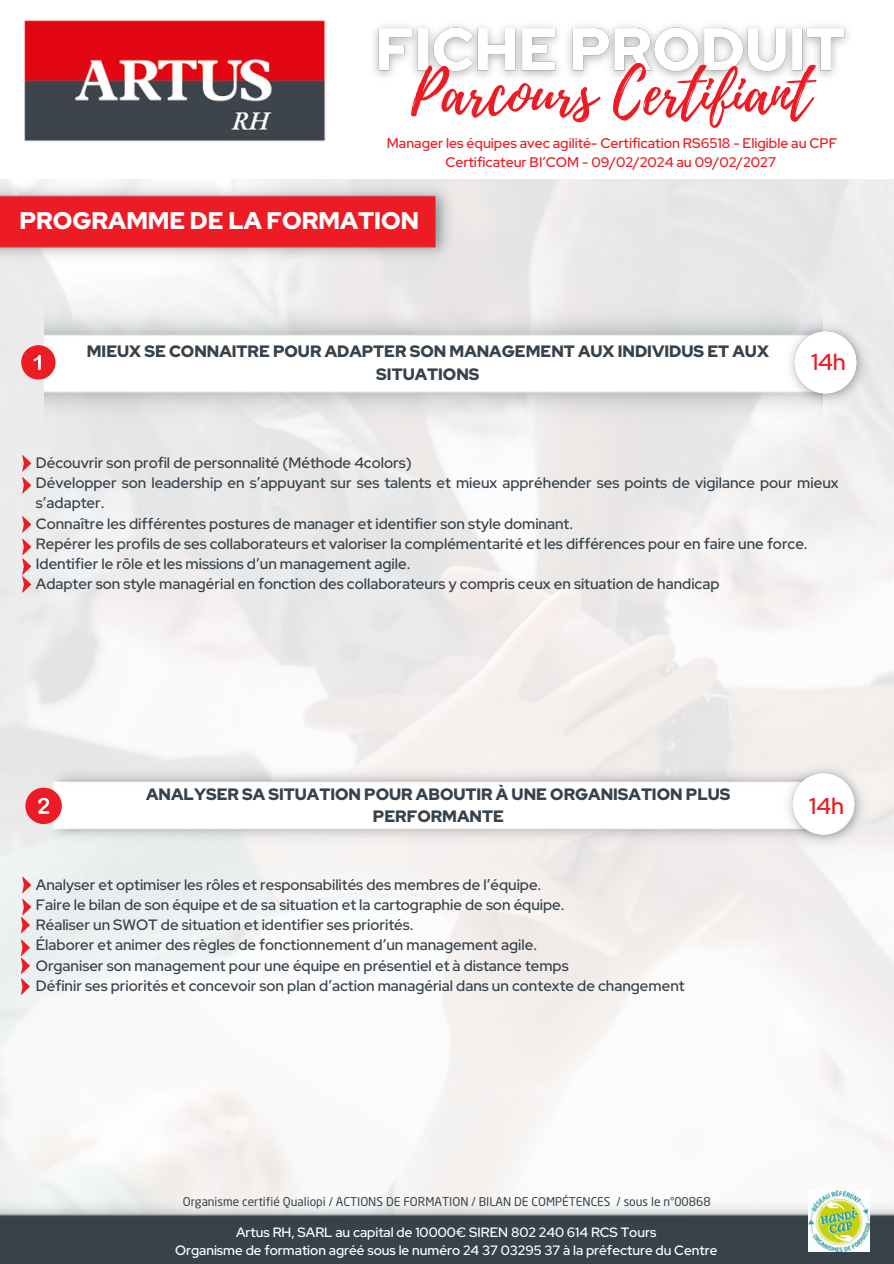
<style>
.page{position:relative;width:894px;height:1264px;background:#fff}
.page>*{position:absolute;margin:0;border:0;box-sizing:border-box;transform-origin:0 0}
.t1{font:60.6px "Playlist Script";color:#ed1c24}
.t2{font:900 24px "Red Hat Display";color:#fff}
.t3{font:500 22.95px "Red Hat Display";color:#ed1c24}
.t4{font:900 16.5px/22.5px "Red Hat Display";color:#37424b;text-align:center}
.t5{font:500 15px/20.2px "Red Hat Display";color:#37424b}
.t6{font:500 13.95px "Red Hat Display";color:#ed1c24}
.t7{font:500 13.5px "Red Hat Display";color:#fff}
.t8{font:12px "Neo Sans Pro";color:#37424b}
</style>
<div class="page">
<img style="left:0;top:179px;width:893px;height:1019px">
<img style="left:0;top:1198px;width:893px;height:65px">
<img style="left:808px;top:1190px;width:61px;height:61px">
<img style="left:0;top:179px;width:454px;height:86px">
<img style="left:45px;top:299px;width:777px;height:127px">
<div style="left:21px;top:345px;width:35px;height:34px;background:#ed1c24;border-radius:50%"></div>
<svg style="left:33px;top:355px;width:8px;height:15px"></svg>
<svg style="left:22px;top:455px;width:9px;height:16px"></svg>
<svg style="left:22px;top:477px;width:9px;height:16px"></svg>
<img style="left:782px;top:318px;width:89px;height:92px">
<svg style="left:22px;top:516px;width:9px;height:16px"></svg>
<svg style="left:21px;top:876px;width:10px;height:57px"></svg>
<img style="left:46px;top:763px;width:734px;height:82px">
<div style="left:25px;top:787px;width:36px;height:36px;background:#ed1c24;border-radius:50%"></div>
<svg style="left:38px;top:797px;width:11px;height:16px"></svg>
<img style="left:780px;top:759px;width:89px;height:92px">
<svg style="left:22px;top:538px;width:9px;height:54px"></svg>
<svg style="left:21px;top:939px;width:9px;height:55px"></svg>
<img style="left:24px;top:20px;width:302px;height:122px">
<img style="left:374px;top:25px;width:474px;height:53px">
<p class="t1" style="left:411px;top:50px;width:401px">Parcours Certifiant</p>
<h4 class="t6" style="left:387px;top:133px;width:452px">Manager les équipes avec agilité- Certification RS6518 - Eligible au CPF</h4>
<p class="t6" style="left:445px;top:153px;width:332px">Certificateur BI’COM - 09/02/2024 au 09/02/2027</p>
<p class="t2" style="left:19px;top:205px;width:401px">PROGRAMME DE LA FORMATION</p>
<p class="t4" style="left:87px;top:340px;width:683px">MIEUX SE CONNAITRE POUR ADAPTER SON MANAGEMENT AUX INDIVIDUS ET AUX<br>SITUATIONS</p>
<p class="t3" style="left:810px;top:347px;width:36px">14h</p>
<h5 class="t5" style="left:36px;top:452px;width:804px">Découvrir son profil de personnalité (Méthode 4colors)<br>Développer son leadership en s’appuyant sur ses talents et mieux appréhender ses points de vigilance pour mieux s’adapter.<br>Connaître les différentes postures de manager et identifier son style dominant.<br>Repérer les profils de ses collaborateurs et valoriser la complémentarité et les différences pour en faire une force.<br>Identifier le rôle et les missions d’un management agile.<br>Adapter son style managérial en fonction des collaborateurs y compris ceux en situation de handicap</h5>
<p class="t4" style="left:146px;top:782px;width:585px">ANALYSER SA SITUATION POUR ABOUTIR À UNE ORGANISATION PLUS<br>PERFORMANTE</p>
<p class="t5" style="left:36px;top:874px;width:650px">Analyser et optimiser les rôles et responsabilités des membres de l’équipe.<br>Faire le bilan de son équipe et de sa situation et la cartographie de son équipe.<br>Réaliser un SWOT de situation et identifier ses priorités.<br>Élaborer et animer des règles de fonctionnement d’un management agile.<br>Organiser son management pour une équipe en présentiel et à distance temps<br>Définir ses priorités et concevoir son plan d’action managérial dans un contexte de changement</p>
<p class="t3" style="left:809px;top:790px;width:36px">14h</p>
<p class="t8" style="left:183px;top:1196px;width:529px">Organisme certifié Qualiopi / ACTIONS DE FORMATION / BILAN DE COMPÉTENCES / sous le n°00868</p>
<p class="t7" style="left:236px;top:1222px;width:421px">Artus RH, SARL au capital de 10000€ SIREN 802 240 614 RCS Tours</p>
<h4 class="t7" style="left:175px;top:1240px;width:543px">Organisme de formation agréé sous le numéro 24 37 03295 37 à la préfecture du Centre</h4>
</div>
